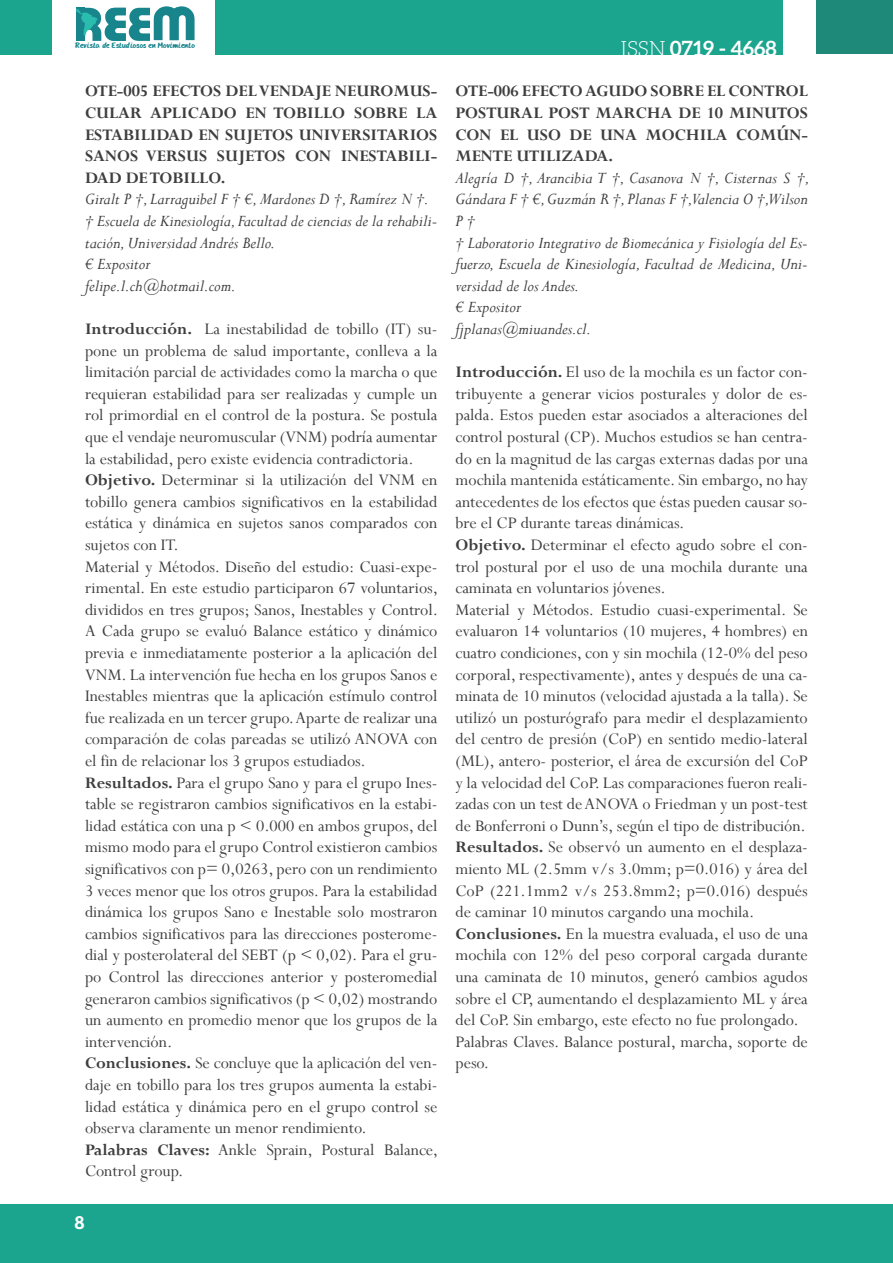
<style>
.page{position:relative;width:893px;height:1263px;background:#fff}
.page>*{position:absolute;margin:0;border:0;box-sizing:border-box;transform-origin:0 0}
.t1{font:700 21px "Aleo";color:#fff}
.t2{font:18px/21.6px "Perpetua";color:#3e3e3f;text-align:justify}
.t3{font:italic 18px/21.6px "Perpetua";color:#3e3e3f;text-align:justify}
.t4{font:700 18px/21.6px "Perpetua";color:#3e3e3f;text-align:justify}
.t5{font:700 18px "Aller";color:#fff}
.t6{font:8.1px "HANDYHANDY";color:#18858d}
.s1{font-weight:300}
.s2{font-weight:700}
</style>
<div class="page">
<div style="left:0;top:1205px;width:893px;height:58px;background:#1ba58e"></div>
<div style="left:0;top:0;width:51px;height:54px;background:#1ba58e"></div>
<div style="left:816px;top:0;width:77px;height:54px;background:#1e8978"></div>
<div style="left:215px;top:0;width:567px;height:54px;background:#1ba58e"></div>
<svg style="left:76px;top:6px;width:119px;height:35px"></svg>
<p class="t6" style="left:75px;top:42px;width:121px">Revista de Estudiosos en Movimiento</p>
<p class="t1" style="left:621px;top:36px;width:158px"><span class="s1">ISSN</span> 0719 - 4668</p>
<p class="t4" style="left:455px;top:80px;width:354px">OTE-006 EFECTO AGUDO SOBRE EL CONTROL POSTURAL POST MARCHA DE 10 MINUTOS CON EL USO DE UNA MOCHILA COMÚN-MENTE UTILIZADA.</p>
<p class="t3" style="left:455px;top:166px;width:356px">Alegría D †, Arancibia T †, Casanova N †, Cisternas S †, Gándara F † €, Guzmán R †, Planas F †,Valencia O †,Wilson P †</p>
<p class="t3" style="left:455px;top:231px;width:354px">† Laboratorio Integrativo de Biomecánica y Fisiología del Es&shy;fuerzo, Escuela de Kinesiología, Facultad de Medicina, Uni&shy;versidad de los Andes.</p>
<p class="t3" style="left:455px;top:296px;width:67px">€ Expositor</p>
<p class="t3" style="left:455px;top:317px;width:137px">fjplanas@miuandes.cl.</p>
<p class="t2" style="left:455px;top:361px;width:354px"><span class="s2">Introducción.</span> El uso de la mochila es un factor con&shy;tribuyente a generar vicios posturales y dolor de es&shy;palda. Estos pueden estar asociados a alteraciones del control postural (CP). Muchos estudios se han centra&shy;do en la magnitud de las cargas externas dadas por una mochila mantenida estáticamente. Sin embargo, no hay antecedentes de los efectos que éstas pueden causar so&shy;bre el CP durante tareas dinámicas.</p>
<p class="t2" style="left:455px;top:534px;width:354px"><span class="s2">Objetivo.</span> Determinar el efecto agudo sobre el con&shy;trol postural por el uso de una mochila durante una caminata en voluntarios jóvenes.</p>
<p class="t2" style="left:455px;top:598px;width:354px">Material y Métodos. Estudio cuasi-experimental. Se evaluaron 14 voluntarios (10 mujeres, 4 hombres) en cuatro condiciones, con y sin mochila (12-0% del peso corporal, respectivamente), antes y después de una ca&shy;minata de 10 minutos (velocidad ajustada a la talla). Se utilizó un posturógrafo para medir el desplazamiento del centro de presión (CoP) en sentido medio-lateral (ML), antero- posterior, el área de excursión del CoP y la velocidad del CoP. Las comparaciones fueron reali&shy;zadas con un test de ANOVA o Friedman y un post-test de Bonferroni o Dunn’s, según el tipo de distribución.</p>
<p class="t2" style="left:455px;top:836px;width:354px"><span class="s2">Resultados.</span> Se observó un aumento en el desplaza&shy;miento ML (2.5mm v/s 3.0mm; p=0.016) y área del CoP (221.1mm2 v/s 253.8mm2; p=0.016) después de caminar 10 minutos cargando una mochila.</p>
<p class="t2" style="left:455px;top:922px;width:354px"><span class="s2">Conclusiones.</span> En la muestra evaluada, el uso de una mochila con 12% del peso corporal cargada durante una caminata de 10 minutos, generó cambios agudos sobre el CP, aumentando el desplazamiento ML y área del CoP. Sin embargo, este efecto no fue prolongado.</p>
<p class="t2" style="left:455px;top:1030px;width:354px">Palabras Claves. Balance postural, marcha, soporte de peso.</p>
<p class="t4" style="left:85px;top:80px;width:354px">OTE-005 EFECTOS DEL VENDAJE NEUROMUS-CULAR APLICADO EN TOBILLO SOBRE LA ESTABILIDAD EN SUJETOS UNIVERSITARIOS SANOS VERSUS SUJETOS CON INESTABILI-DAD DE TOBILLO.</p>
<p class="t3" style="left:85px;top:188px;width:345px">Giralt P †, Larraguibel F † €, Mardones D †, Ramírez N †.</p>
<p class="t3" style="left:85px;top:209px;width:354px">† Escuela de Kinesiología, Facultad de ciencias de la rehabili&shy;tación, Universidad Andrés Bello.</p>
<p class="t3" style="left:85px;top:253px;width:67px">€ Expositor</p>
<p class="t3" style="left:85px;top:274px;width:152px">felipe.l.ch@hotmail.com.</p>
<p class="t2" style="left:85px;top:318px;width:354px"><span class="s2">Introducción.</span> La inestabilidad de tobillo (IT) su&shy;pone un problema de salud importante, conlleva a la limitación parcial de actividades como la marcha o que requieran estabilidad para ser realizadas y cumple un rol primordial en el control de la postura. Se postula que el vendaje neuromuscular (VNM) podría aumentar la estabilidad, pero existe evidencia contradictoria.</p>
<p class="t2" style="left:85px;top:469px;width:354px"><span class="s2">Objetivo.</span> Determinar si la utilización del VNM en tobillo genera cambios significativos en la estabilidad estática y dinámica en sujetos sanos comparados con sujetos con IT.</p>
<p class="t2" style="left:85px;top:555px;width:355px">Material y Métodos. Diseño del estudio: Cuasi-expe&shy;rimental. En este estudio participaron 67 voluntarios, divididos en tres grupos; Sanos, Inestables y Control.<br>A Cada grupo se evaluó Balance estático y dinámico previa e inmediatamente posterior a la aplicación del VNM. La intervención fue hecha en los grupos Sanos e Inestables mientras que la aplicación estímulo control fue realizada en un tercer grupo. Aparte de realizar una comparación de colas pareadas se utilizó ANOVA con el fin de relacionar los 3 grupos estudiados.</p>
<p class="t2" style="left:85px;top:771px;width:354px"><span class="s2">Resultados.</span> Para el grupo Sano y para el grupo Ines&shy;table se registraron cambios significativos en la estabi&shy;lidad estática con una p &lt; 0.000 en ambos grupos, del mismo modo para el grupo Control existieron cambios significativos con p= 0,0263, pero con un rendimiento 3 veces menor que los otros grupos. Para la estabilidad dinámica los grupos Sano e Inestable solo mostraron cambios significativos para las direcciones posterome&shy;dial y posterolateral del SEBT (p &lt; 0,02). Para el gru&shy;po Control las direcciones anterior y posteromedial generaron cambios significativos (p &lt; 0,02) mostrando un aumento en promedio menor que los grupos de la intervención.</p>
<p class="t2" style="left:85px;top:1052px;width:354px"><span class="s2">Conclusiones.</span> Se concluye que la aplicación del ven&shy;daje en tobillo para los tres grupos aumenta la estabi&shy;lidad estática y dinámica pero en el grupo control se observa claramente un menor rendimiento.</p>
<p class="t2" style="left:85px;top:1138px;width:355px"><span class="s2">Palabras Claves:</span> Ankle Sprain, Postural Balance,<br>Control group.</p>
<p class="t5" style="left:74px;top:1212px;width:12px">8</p>
</div>
